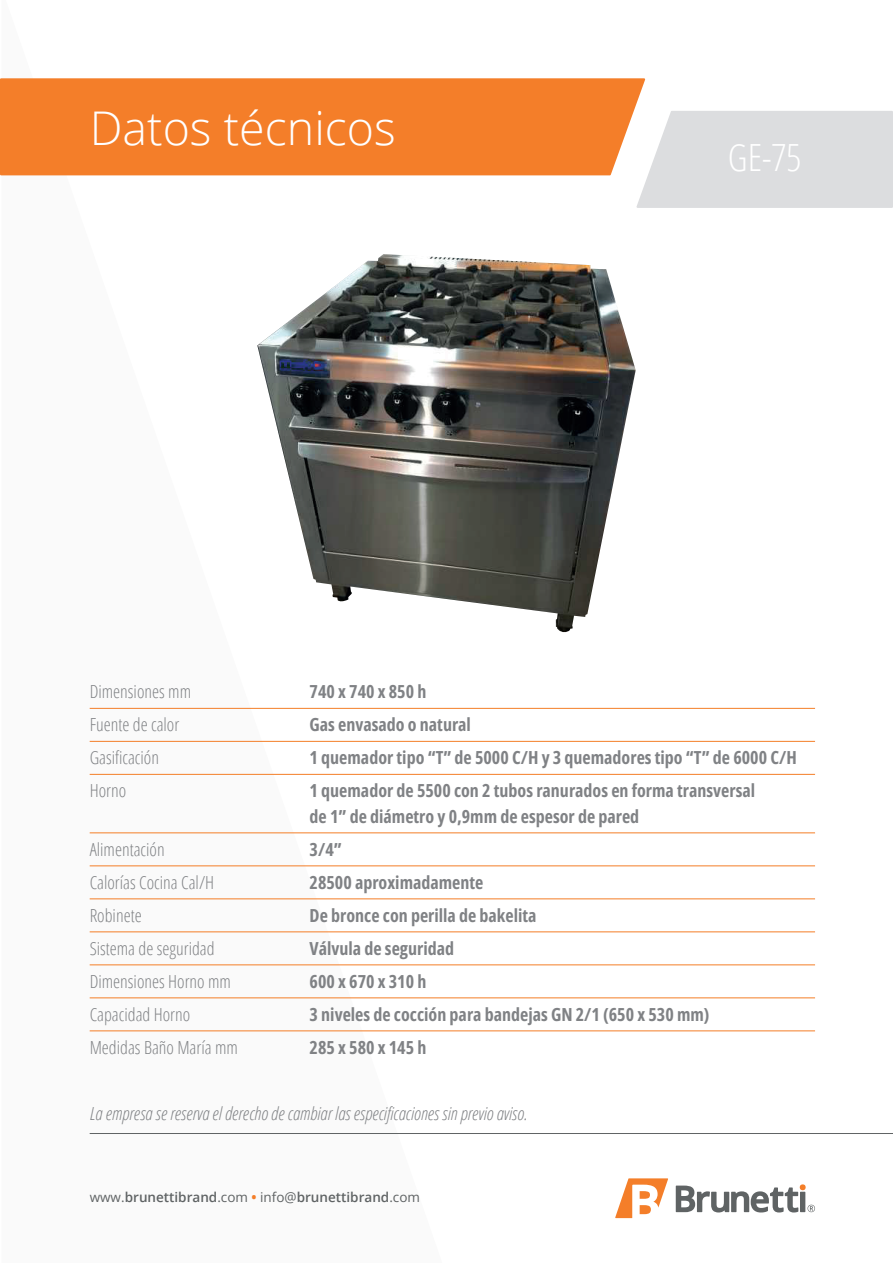
<style>
.page{position:relative;width:893px;height:1263px;background:#fff}
.page>*{position:absolute;margin:0;border:0;box-sizing:border-box;transform-origin:0 0}
.t1{font:300 46.5px "Open Sans";color:#fff}
.t2{font:300 condensed 37.5px "Open Sans";color:#fff}
.t3{font:700 18px/33px "Open Sans Condensed";color:#808285}
.t4{font:300 condensed 18px/33px "Open Sans";color:#808285}
.t5{font:italic 300 condensed 18px "Open Sans";color:#808285}
.t6{font:600 13.5px "Open Sans";color:#5f6364}
.s1{font-weight:400}
.s2{font-weight:700;color:#f47e29}
</style>
<div class="page">
<svg style="left:1px;top:175px;width:441px;height:959px"></svg>
<div style="left:0;top:78px;width:645px;height:97px;background:#f47e29"></div>
<div style="left:636px;top:111px;width:257px;height:97px;background:#dcdddf"></div>
<hr style="left:90px;top:832px;width:725px;height:1px;background:#f47e27">
<hr style="left:90px;top:865px;width:725px;height:1px;background:#f47e27">
<hr style="left:90px;top:741px;width:725px;height:1px;background:#f47e27">
<hr style="left:90px;top:774px;width:725px;height:1px;background:#f47e27">
<hr style="left:90px;top:708px;width:725px;height:1px;background:#f47e27">
<hr style="left:90px;top:898px;width:725px;height:1px;background:#f47e27">
<hr style="left:90px;top:931px;width:725px;height:1px;background:#f47e27">
<hr style="left:90px;top:964px;width:725px;height:1px;background:#f47e27">
<hr style="left:90px;top:997px;width:725px;height:1px;background:#f47e27">
<hr style="left:90px;top:1030px;width:725px;height:1px;background:#f47e27">
<img style="left:257px;top:254px;width:379px;height:379px">
<hr style="left:90px;top:1133px;width:803px;height:1px;background:#5f6364">
<svg style="left:615px;top:1178px;width:53px;height:40px"></svg>
<svg style="left:676px;top:1184px;width:139px;height:28px"></svg>
<h1 class="t1" style="left:90px;top:96px;width:308px">Datos técnicos</h1>
<h2 class="t2" style="left:728px;top:132px;width:75px">GE-75</h2>
<p class="t4" style="left:90px;top:675px;width:103px">Dimensiones mm<br>Fuente de calor<br>Gasificación<br>Horno</p>
<p class="t4" style="left:90px;top:832px;width:150px">Alimentación<br>Calorías Cocina Cal/H<br>Robinete<br>Sistema de seguridad<br>Dimensiones Horno mm<br>Capacidad Horno<br>Medidas Baño María mm</p>
<p class="t3" style="left:310px;top:675px;width:489px">740 x 740 x 850 h<br>Gas envasado o natural<br>1 quemador tipo “T” de 5000 C/H y 3 quemadores tipo “T” de 6000 C/H 1 quemador de 5500 con 2 tubos ranurados en forma transversal</p>
<p class="t3" style="left:310px;top:799px;width:401px">de 1” de diámetro y 0,9mm de espesor de pared<br>3/4”<br>28500 aproximadamente<br>De bronce con perilla de bakelita<br>Válvula de seguridad<br>600 x 670 x 310 h<br>3 niveles de cocción para bandejas GN 2/1 (650 x 530 mm)<br>285 x 580 x 145 h</p>
<p class="t5" style="left:90px;top:1101px;width:439px">La empresa se reserva el derecho de cambiar las especificaciones sin previo aviso.</p>
<p class="t6" style="left:90px;top:1188px;width:332px"><span class="s1">www.</span>brunettibrand<span class="s1">.com</span> <span class="s2">•</span> <span class="s1">info@</span>brunettibrand<span class="s1">.com</span></p>
</div>
